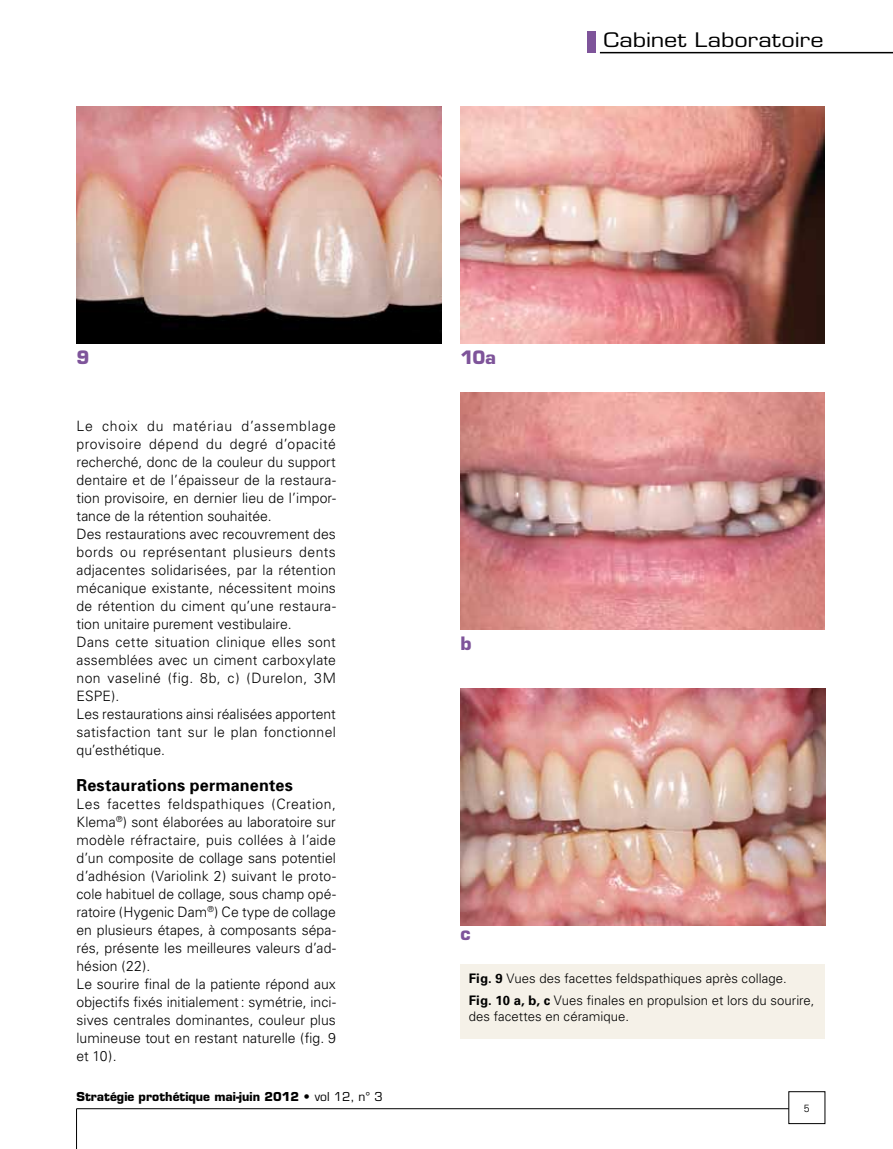
<style>
.page{position:relative;width:893px;height:1149px;background:#fff}
.page>*{position:absolute;margin:0;border:0;box-sizing:border-box;transform-origin:0 0}
.t1{font:19.5px "Eurostile";color:#000;scale:1.2 1}
.t2{font:700 18px "Eurostile";color:#7e549a}
.t3{font:700 16.5px "Univers";letter-spacing:.01em;color:#000}
.t4{font:300 14.25px/18px "Univers";letter-spacing:.005em;color:#000}
.t5{font:300 13.2px/22.2px "Univers";letter-spacing:.005em;color:#000}
.t6{font:700 12px "Eurostile";color:#000}
.t7{font:300 10.5px "Univers";color:#000}
.s1{font-weight:400}
.s2{font-weight:700}
</style>
<div class="page">
<hr style="left:77px;top:1108px;width:712px;height:1px;background:#000">
<hr style="left:76px;top:1108px;width:1px;height:40px;background:#000">
<hr style="left:600px;top:52px;width:293px;height:1px;background:#000">
<div style="left:588px;top:31px;width:8px;height:22px;background:#7e549a"></div>
<img style="left:460px;top:688px;width:365px;height:237px">
<img style="left:77px;top:106px;width:364px;height:237px">
<img style="left:460px;top:106px;width:365px;height:237px">
<img style="left:460px;top:393px;width:365px;height:236px">
<div style="left:460px;top:963px;width:365px;height:74px;background:#f5f1e8"></div>
<h1 class="t1" style="left:604px;top:28px;width:185px">Cabinet Laboratoire</h1>
<p class="t2" style="left:77px;top:346px;width:14px">9</p>
<p class="t2" style="left:461px;top:346px;width:37px">10a</p>
<p class="t4" style="left:77px;top:416px;width:261px">Le choix du matériau d’assemblage provisoire dépend du degré d’opacité recherché, donc de la couleur du support dentaire et de l’épaisseur de la restaura&shy;tion provisoire, en dernier lieu de l’impor&shy;tance de la rétention souhaitée.<br>Des restaurations avec recouvrement des bords ou représentant plusieurs dents adjacentes solidarisées, par la rétention mécanique existante, nécessitent moins de rétention du ciment qu’une restaura&shy;tion unitaire purement vestibulaire.<br>Dans cette situation clinique elles sont assemblées avec un ciment carboxylate non vaseliné (fig. 8b, c) (Durelon, 3M ESPE).<br>Les restaurations ainsi réalisées apportent satisfaction tant sur le plan fonctionnel qu’esthétique.</p>
<p class="t3" style="left:77px;top:774px;width:218px">Restaurations permanentes</p>
<p class="t4" style="left:77px;top:794px;width:261px">Les facettes feldspathiques (Creation, Klema<sup>®</sup>) sont élaborées au laboratoire sur modèle réfractaire, puis collées à l’aide d’un composite de collage sans potentiel d’adhésion (Variolink 2) suivant le proto&shy;cole habituel de collage, sous champ opé&shy;ratoire (Hygenic Dam<sup>®</sup>) Ce type de collage en plusieurs étapes, à composants sépa&shy;rés, présente les meilleures valeurs d’ad&shy;hésion (22).<br>Le sourire final de la patiente répond aux objectifs fixés initialement: symétrie, inci&shy;sives centrales dominantes, couleur plus lumineuse tout en restant naturelle (fig. 9 et 10).</p>
<p class="t6" style="left:77px;top:1089px;width:308px">Stratégie prothétique mai-juin 2012 • <span class="s1">vol 12, n° 3</span></p>
<p class="t2" style="left:460px;top:632px;width:13px">b</p>
<p class="t2" style="left:460px;top:922px;width:12px">c</p>
<p class="t5" style="left:469px;top:966px;width:347px"><span class="s2">Fig. 9</span> Vues des facettes feldspathiques après collage.<br><span class="s2">Fig. 10 a, b, c</span> Vues finales en propulsion et lors du sourire,</p>
<p class="t5" style="left:469px;top:1004px;width:162px">des facettes en céramique.</p>
<p class="t7" style="left:804px;top:1101px;width:7px">5</p>
</div>
